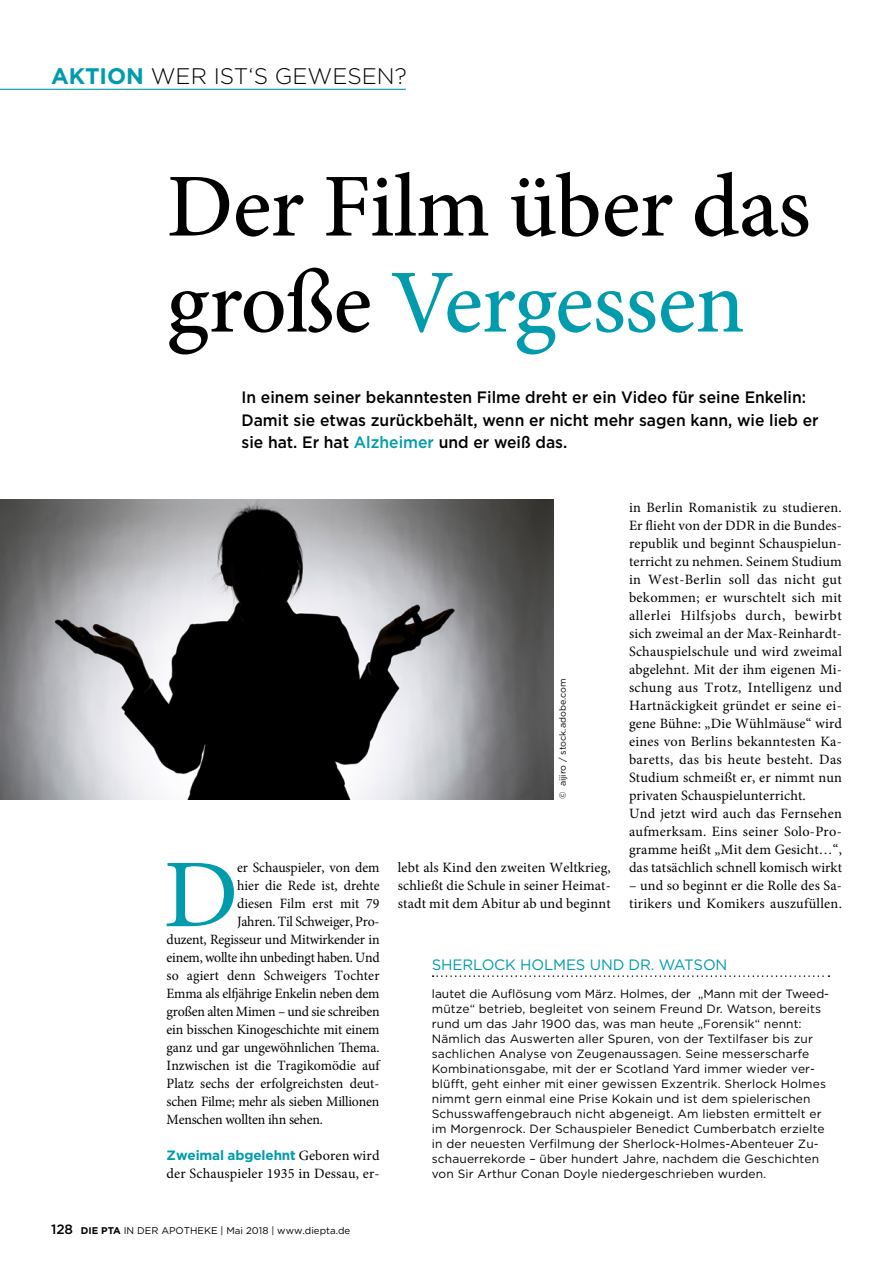
<style>
.page{position:relative;width:893px;height:1263px;background:#fff}
.page>*{position:absolute;margin:0;border:0;box-sizing:border-box;transform-origin:0 0}
.Praxis_Grundtext_Ini{font:97.2px "Minion Pro";color:#009bac;scale:1.05 1}
.Praxis_Titel{font:500 90px/96px "Minion Pro";letter-spacing:-.01em;color:#000}
.t1{font:300 22.5px "Gotham";color:#000}
.Praxis_Vorspann{font:500 16.5px/22.5px "Gotham";color:#000;scale:.95 1}
.t2{font:15px "Gotham";letter-spacing:-.01em;color:#009bac}
.Praxis_Grundtext{font:14.25px/18px "Minion Pro";letter-spacing:.01em;color:#000;text-align:justify}
.Praxis_Grundtext_Ini-2{font:14.25px "Minion Pro";letter-spacing:-.015em;color:#000}
.Praxis_Grundtext_Ini-3{font:14.25px "Minion Pro";letter-spacing:.01em;color:#000}
.Praxis_Grundtext_Ini-4{font:14.25px "Minion Pro";letter-spacing:.005em;color:#000}
.Praxis_Grundtext-2{font:700 13.5px "Gotham";letter-spacing:-.01em;color:#009bac}
.t3{font:500 13.5px "Gotham";color:#000}
.t4{font:12px/15px "Gotham";letter-spacing:.01em;color:#000}
.t5{font:9.75px "Gotham";color:#000}
.Praxis_Bildquelle{font:9px "Gotham";color:#000}
.s1{font-weight:700;color:#009bac}
.s2{color:#009bac}
.s3{font-family:"Minion Pro";font-weight:400;font-size:14.25px;color:#000}
.s4{font-weight:700}
</style>
<div class="page">
<hr style="left:0;top:89px;width:406px;height:1px;background:#009bac">
<img style="left:0;top:500px;width:553px;height:299px">
<svg style="left:433px;top:975px;width:396px;height:2px"></svg>
<p class="t1" style="left:51px;top:62px;width:357px"><span class="s1">AKTION</span> WER IST‘S GEWESEN?</p>
<p class="Praxis_Titel" style="left:167px;top:159px;width:646px">Der Film über das große <span class="s2">Vergessen</span></p>
<p class="Praxis_Vorspann" style="left:242px;top:386px;width:609px">In einem seiner bekanntesten Filme dreht er ein Video für seine Enkelin:<br>Damit sie etwas zurückbehält, wenn er nicht mehr sagen kann, wie lieb er sie hat. Er hat <span class="s2">Alzheimer</span> und er weiß das.</p>
<p class="Praxis_Grundtext_Ini" style="left:163px;top:830px;width:73px">D</p>
<p class="Praxis_Grundtext_Ini-2" style="left:237px;top:858px;width:144px">er Schauspieler, von dem</p>
<p class="Praxis_Grundtext_Ini-2" style="left:237px;top:876px;width:144px">hier die Rede ist, drehte</p>
<p class="Praxis_Grundtext_Ini-4" style="left:237px;top:894px;width:144px">diesen Film erst mit 79</p>
<p class="Praxis_Grundtext_Ini-2" style="left:237px;top:912px;width:144px">Jahren. Til Schweiger, Pro-</p>
<p class="Praxis_Grundtext_Ini-2" style="left:167px;top:930px;width:214px">duzent, Regisseur und Mitwirkender in</p>
<p class="Praxis_Grundtext_Ini-2" style="left:167px;top:948px;width:215px">einem, wollte ihn unbedingt haben. Und</p>
<p class="Praxis_Grundtext_Ini-3" style="left:167px;top:966px;width:214px">so agiert denn Schweigers Tochter</p>
<p class="Praxis_Grundtext_Ini-2" style="left:167px;top:984px;width:214px">Emma als elfjährige Enkelin neben dem</p>
<p class="Praxis_Grundtext_Ini-2" style="left:167px;top:1002px;width:214px">großen alten Mimen – und sie schreiben</p>
<p class="Praxis_Grundtext_Ini-2" style="left:167px;top:1020px;width:214px">ein bisschen Kinogeschichte mit einem</p>
<p class="Praxis_Grundtext_Ini-2" style="left:167px;top:1038px;width:214px">ganz und gar ungewöhnlichen Thema.</p>
<p class="Praxis_Grundtext_Ini-2" style="left:167px;top:1056px;width:214px">Inzwischen ist die Tragikomödie auf</p>
<p class="Praxis_Grundtext_Ini-2" style="left:167px;top:1074px;width:214px">Platz sechs der erfolgreichsten deut-</p>
<p class="Praxis_Grundtext_Ini-2" style="left:167px;top:1092px;width:214px">schen Filme; mehr als sieben Millionen</p>
<p class="Praxis_Grundtext_Ini-2" style="left:167px;top:1110px;width:158px">Menschen wollten ihn sehen.</p>
<p class="Praxis_Grundtext-2" style="left:167px;top:1146px;width:214px">Zweimal abgelehnt <span class="s3">Geboren wird</span></p>
<p class="Praxis_Grundtext" style="left:167px;top:1165px;width:214px">der Schauspieler 1935 in Dessau, er-</p>
<p class="t3" style="left:51px;top:1220px;width:24px">128</p>
<p class="t5" style="left:81px;top:1224px;width:271px"><span class="s4">DIE PTA</span> IN DER APOTHEKE | Mai 2018 | www.diepta.de</p>
<p class="Praxis_Bildquelle" style="left:557px;top:799px;width:123px;rotate:-90deg">© aijiro / stock.adobe.com</p>
<p class="Praxis_Grundtext" style="left:398px;top:859px;width:214px">lebt als Kind den zweiten Weltkrieg, schließt die Schule in seiner Heimat&shy;stadt mit dem Abitur ab und beginnt</p>
<p class="Praxis_Grundtext" style="left:629px;top:499px;width:215px">in Berlin Romanistik zu studieren.<br>Er flieht von der DDR in die Bundes&shy;republik und beginnt Schauspielun&shy;terricht zu nehmen. Seinem Studium in West-Berlin soll das nicht gut bekommen; er wurschtelt sich mit allerlei Hilfsjobs durch, bewirbt sich zweimal an der Max-Reinhardt-Schauspielschule und wird zweimal abgelehnt. Mit der ihm eigenen Mi&shy;schung aus Trotz, Intelligenz und Hartnäckigkeit gründet er seine ei&shy;gene Bühne: „Die Wühlmäuse“ wird eines von Berlins bekanntesten Ka&shy;baretts, das bis heute besteht. Das Studium schmeißt er, er nimmt nun privaten Schauspielunterricht.</p>
<p class="Praxis_Grundtext" style="left:629px;top:805px;width:215px">Und jetzt wird auch das Fernsehen aufmerksam. Eins seiner Solo-Pro&shy;gramme heißt „Mit dem Gesicht…“, das tatsächlich schnell komisch wirkt</p>
<p class="Praxis_Grundtext" style="left:629px;top:877px;width:214px">– und so beginnt er die Rolle des Sa&shy;tirikers und Komikers auszufüllen.</p>
<p class="t2" style="left:432px;top:955px;width:297px">SHERLOCK HOLMES UND DR. WATSON</p>
<p class="t4" style="left:432px;top:986px;width:399px">lautet die Auflösung vom März. Holmes, der „Mann mit der Tweed&shy;mütze“ betrieb, begleitet von seinem Freund Dr. Watson, bereits rund um das Jahr 1900 das, was man heute „Forensik“ nennt:<br>Nämlich das Auswerten aller Spuren, von der Textilfaser bis zur sachlichen Analyse von Zeugenaussagen. Seine messerscharfe Kombinationsgabe, mit der er Scotland Yard immer wieder ver&shy;blüfft, geht einher mit einer gewissen Exzentrik. Sherlock Holmes nimmt gern einmal eine Prise Kokain und ist dem spielerischen Schusswaffengebrauch nicht abgeneigt. Am liebsten ermittelt er im Morgenrock. Der Schauspieler Benedict Cumberbatch erzielte in der neuesten Verfilmung der Sherlock-Holmes-Abenteuer Zu&shy;schauerrekorde – über hundert Jahre, nachdem die Geschichten von Sir Arthur Conan Doyle niedergeschrieben wurden.</p>
</div>
